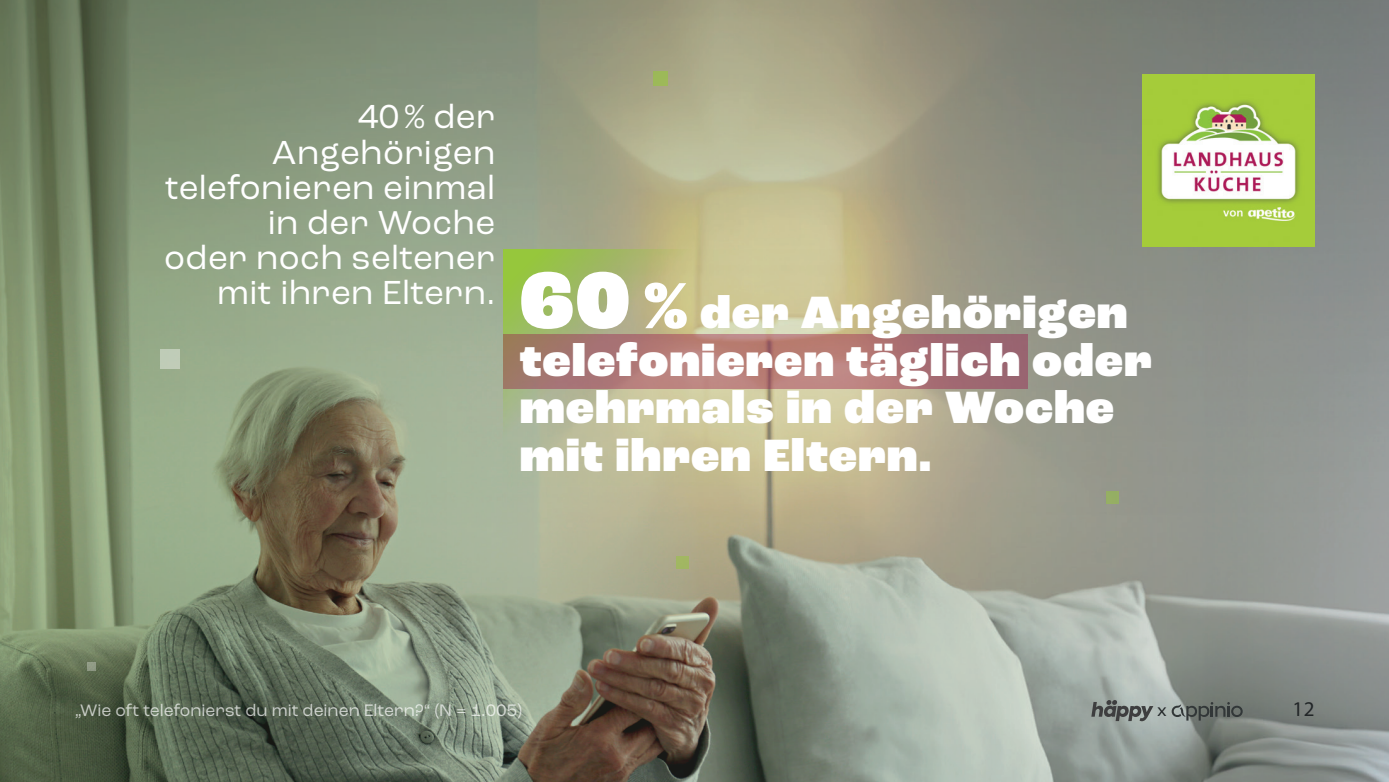
<style>
.page{position:relative;width:1389px;height:782px;background:#fff}
.page>*{position:absolute;margin:0;border:0;box-sizing:border-box;transform-origin:0 0}
.t1{font:900 47.6px/47.6px "Roc Grotesk";letter-spacing:.02em;color:#fff}
.t2{font:35px/35px "Roc Grotesk";letter-spacing:.01em;color:#fff;text-align:right}
.t3{font:21px "Myriad Pro";color:#222628}
.t4{font:17.5px "Roc Grotesk";color:#fff}
.t5{font:17.5px "Roc Grotesk";color:#222628}
.s1{font-size:84.7px}
.s2{font-size:68.42px}
</style>
<div class="page">
<img style="left:0;top:0;width:1389px;height:781px">
<svg style="left:504px;top:249px;width:357px;height:236px;background:#bfc08d"></svg>
<svg style="left:504px;top:334px;width:524px;height:54px;background:#ad7774"></svg>
<div style="left:653px;top:71px;width:15px;height:14px;background:#9cb958"></div>
<div style="left:1106px;top:490px;width:13px;height:13px;background:#95ae63"></div>
<img style="left:1143px;top:74px;width:172px;height:172px">
<div style="left:676px;top:555px;width:13px;height:13px;background:#a2b762"></div>
<div style="left:160px;top:348px;width:20px;height:20px;background:#bfccb7"></div>
<div style="left:87px;top:662px;width:9px;height:9px;background:#909a85"></div>
<svg style="left:1172px;top:701px;width:71px;height:19px"></svg>
<svg style="left:1091px;top:699px;width:62px;height:22px"></svg>
<p class="t2" style="left:164px;top:99px;width:332px">40 % der<br>Angehörigen telefonieren einmal in der Woche<br>oder noch seltener mit ihren Eltern.</p>
<h1 class="t1" style="left:520px;top:290px;width:634px"><span class="s1">60</span> <span class="s2">%</span> der Angehörigen telefonieren täglich oder mehrmals in der Woche mit ihren Eltern.</h1>
<p class="t4" style="left:74px;top:700px;width:449px">„Wie oft telefonierst du mit deinen Eltern?“ (N = 1.005)</p>
<p class="t5" style="left:1157px;top:699px;width:11px">x</p>
<p class="t3" style="left:1293px;top:696px;width:23px">12</p>
</div>
